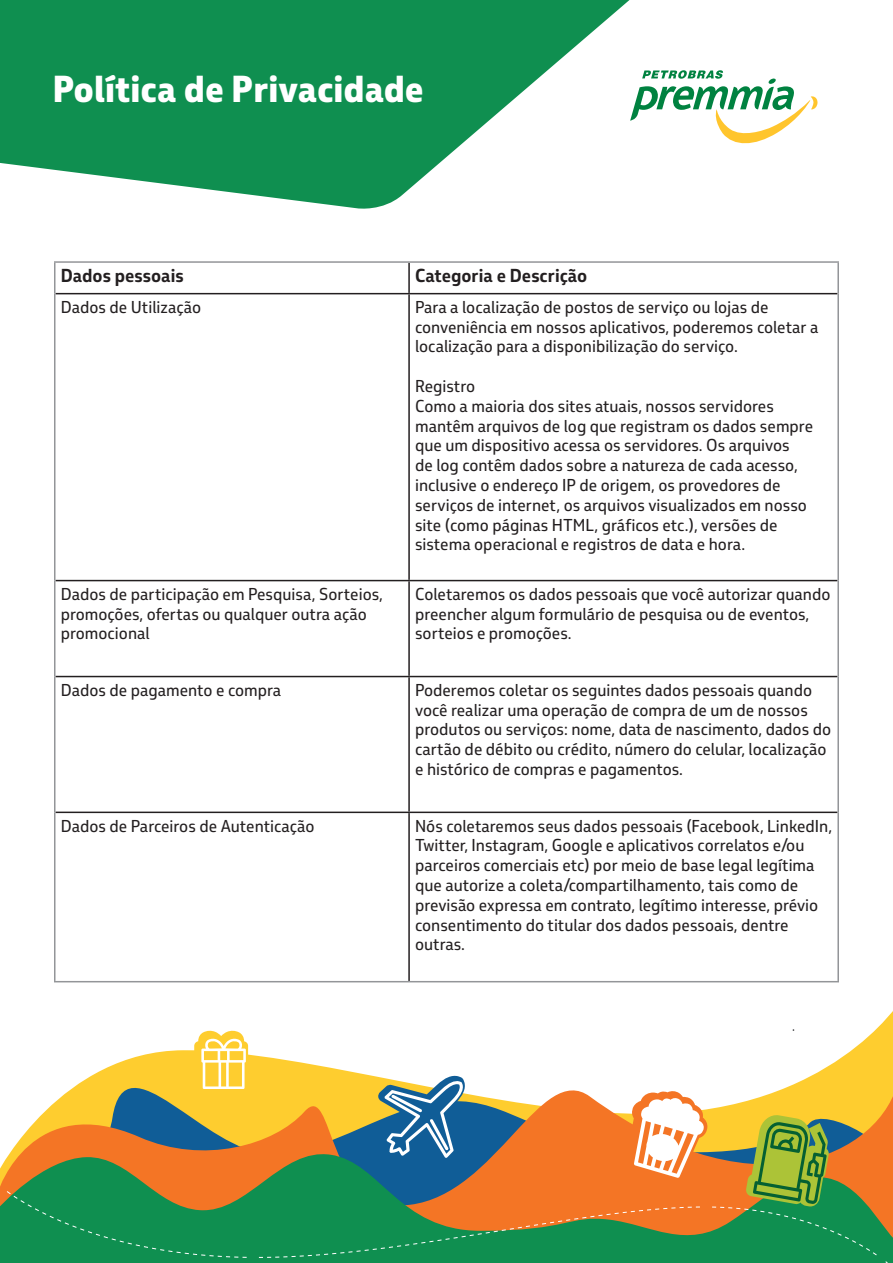
<style>
.page{position:relative;width:893px;height:1263px;background:#fff}
.page>*{position:absolute;margin:0;border:0;box-sizing:border-box;transform-origin:0 0}
.t1{font:800 36px "Petrobras Sans";color:#fff}
.t2{font:700 18px "Petrobras Sans";color:#231f20}
.t3{font:16.5px/19.8px "Petrobras Sans";color:#231f20}
</style>
<div class="page">
<svg style="left:123px;top:1034px;width:770px;height:27px"></svg>
<svg style="left:14px;top:1061px;width:879px;height:86px"></svg>
<svg style="left:0;top:1147px;width:893px;height:116px;background:#83833c"></svg>
<svg style="left:7px;top:1191px;width:240px;height:67px;background:#228d4e"></svg>
<svg style="left:194px;top:1030px;width:54px;height:61px"></svg>
<svg style="left:259px;top:1075px;width:618px;height:183px;background:#96985a"></svg>
<svg style="left:0;top:0;width:630px;height:209px;fill:#0f8f50"></svg>
<svg style="left:630px;top:70px;width:188px;height:74px"></svg>
<hr style="left:408px;top:263px;width:2px;height:30px;background:#231f20">
<hr style="left:56px;top:293px;width:353px;height:1px;background:#231f20">
<hr style="left:409px;top:293px;width:428px;height:1px;background:#231f20">
<hr style="left:408px;top:294px;width:2px;height:286px;background:#231f20">
<hr style="left:56px;top:580px;width:353px;height:1px;background:#231f20">
<hr style="left:409px;top:580px;width:428px;height:1px;background:#231f20">
<hr style="left:408px;top:581px;width:2px;height:95px;background:#231f20">
<hr style="left:56px;top:676px;width:353px;height:1px;background:#231f20">
<hr style="left:409px;top:676px;width:428px;height:1px;background:#231f20">
<hr style="left:408px;top:677px;width:2px;height:134px;background:#231f20">
<hr style="left:56px;top:811px;width:353px;height:2px;background:#231f20">
<hr style="left:409px;top:811px;width:428px;height:2px;background:#231f20">
<hr style="left:408px;top:813px;width:2px;height:168px;background:#231f20">
<hr style="left:54px;top:261px;width:355px;height:2px;background:#939598">
<hr style="left:54px;top:263px;width:2px;height:31px;background:#939598">
<hr style="left:409px;top:261px;width:430px;height:2px;background:#939598">
<hr style="left:837px;top:263px;width:2px;height:31px;background:#939598">
<hr style="left:54px;top:294px;width:2px;height:287px;background:#939598">
<hr style="left:837px;top:294px;width:2px;height:287px;background:#939598">
<hr style="left:54px;top:581px;width:2px;height:95px;background:#939598">
<hr style="left:837px;top:581px;width:2px;height:95px;background:#939598">
<hr style="left:54px;top:676px;width:2px;height:136px;background:#939598">
<hr style="left:837px;top:676px;width:2px;height:136px;background:#939598">
<hr style="left:54px;top:812px;width:2px;height:169px;background:#939598">
<hr style="left:837px;top:812px;width:2px;height:169px;background:#939598">
<hr style="left:54px;top:981px;width:355px;height:1px;background:#939598">
<hr style="left:409px;top:981px;width:430px;height:1px;background:#939598">
<h1 class="t1" style="left:53px;top:65px;width:372px">Política de Privacidade</h1>
<p class="t2" style="left:61px;top:264px;width:124px">Dados pessoais</p>
<p class="t2" style="left:415px;top:264px;width:174px">Categoria e Descrição</p>
<p class="t3" style="left:61px;top:297px;width:142px">Dados de Utilização</p>
<p class="t3" style="left:415px;top:297px;width:405px">Para a localização de postos de serviço ou lojas de conveniência em nossos aplicativos, poderemos coletar a localização para a disponibilização do serviço.</p>
<p class="t3" style="left:415px;top:376px;width:62px">Registro</p>
<p class="t3" style="left:415px;top:396px;width:400px">Como a maioria dos sites atuais, nossos servidores mantêm arquivos de log que registram os dados sempre que um dispositivo acessa os servidores. Os arquivos<br>de log contêm dados sobre a natureza de cada acesso, inclusive o endereço IP de origem, os provedores de serviços de internet, os arquivos visualizados em nosso site (como páginas HTML, gráficos etc.), versões de sistema operacional e registros de data e hora.</p>
<p class="t3" style="left:61px;top:584px;width:324px">Dados de participação em Pesquisa, Sorteios, promoções, ofertas ou qualquer outra ação promocional</p>
<p class="t3" style="left:415px;top:584px;width:417px">Coletaremos os dados pessoais que você autorizar quando preencher algum formulário de pesquisa ou de eventos, sorteios e promoções.</p>
<p class="t3" style="left:61px;top:680px;width:222px">Dados de pagamento e compra</p>
<p class="t3" style="left:415px;top:680px;width:418px">Poderemos coletar os seguintes dados pessoais quando você realizar uma operação de compra de um de nossos produtos ou serviços: nome, data de nascimento, dados do cartão de débito ou crédito, número do celular, localização e histórico de compras e pagamentos.</p>
<p class="t3" style="left:61px;top:815px;width:255px">Dados de Parceiros de Autenticação</p>
<p class="t3" style="left:415px;top:815px;width:419px">Nós coletaremos seus dados pessoais (Facebook, LinkedIn, Twitter, Instagram, Google e aplicativos correlatos e/ou parceiros comerciais etc) por meio de base legal legítima que autorize a coleta/compartilhamento, tais como de previsão expressa em contrato, legítimo interesse, prévio consentimento do titular dos dados pessoais, dentre outras.</p>
</div>
